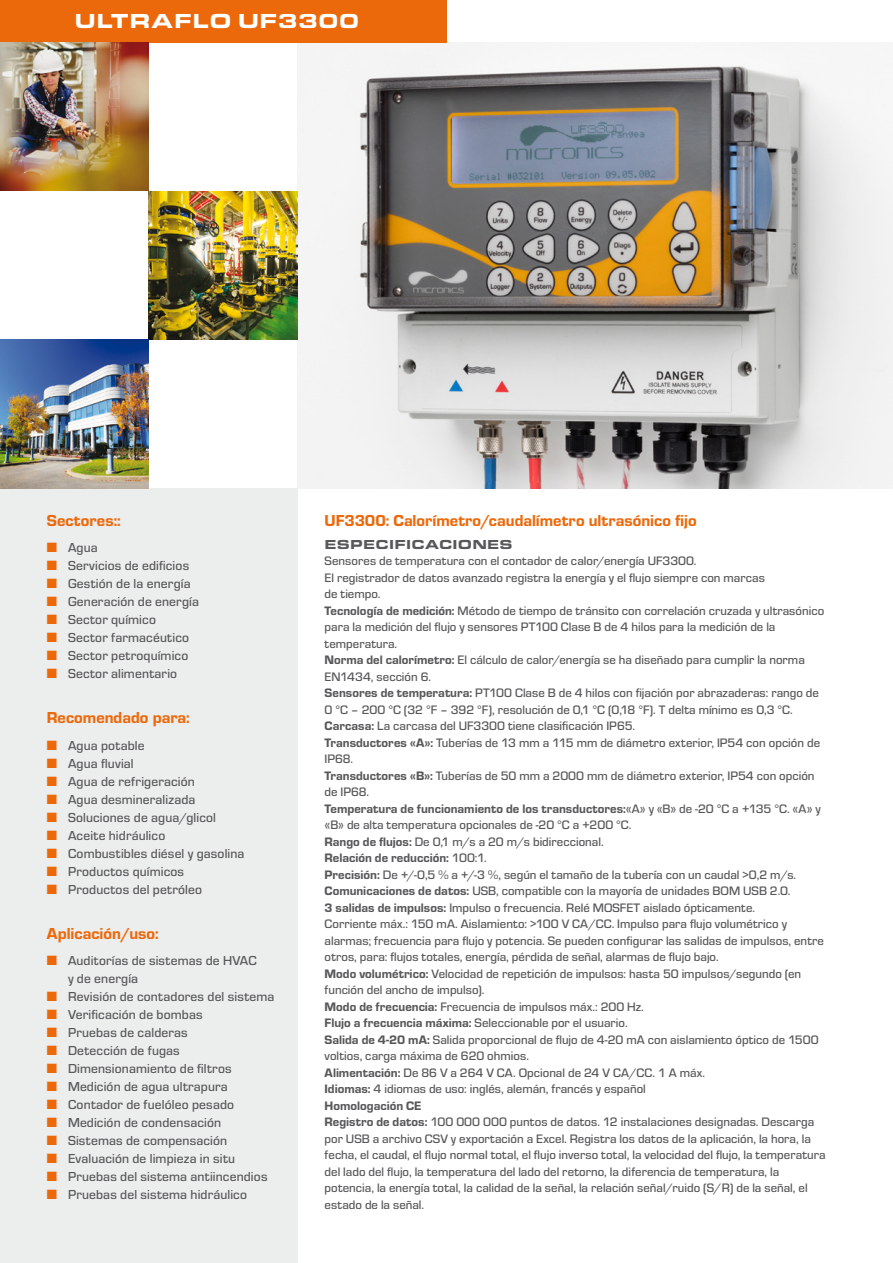
<style>
.page{position:relative;width:893px;height:1263px;background:#fff}
.page>*{position:absolute;margin:0;border:0;box-sizing:border-box;transform-origin:0 0}
.t1{font:900 21px "Eurostile Ext";letter-spacing:.025em;color:#fff}
.t2{font:16.5px "Eurostile Hea";color:#eb690b}
.t3{font:500 13.5px/18px "Eurostile";letter-spacing:.01em;color:#58585a}
.t4{font:900 13.5px "Eurostile Ext";letter-spacing:.015em;color:#58585a}
.t5{font:500 12.75px/16.5px "Eurostile";color:#58585a}
.t6{font:12.75px "Eurostile Hea";color:#58585a}
.s1{color:#eb690b}
.s2{font-family:"Eurostile Hea";font-weight:400}
.s3{font-family:"Eurostile";font-weight:500}
</style>
<div class="page">
<div style="left:0;top:489px;width:298px;height:774px;background:#eceded"></div>
<img style="left:298px;top:42px;width:594px;height:447px">
<hr style="left:892px;top:42px;width:1px;height:404px;background:#e3e4e4">
<hr style="left:892px;top:805px;width:1px;height:458px;background:#f3f3f3">
<div style="left:0;top:0;width:446px;height:42px;background:#eb690b"></div>
<img style="left:149px;top:191px;width:149px;height:149px">
<img style="left:0;top:42px;width:149px;height:149px">
<img style="left:0;top:340px;width:149px;height:149px">
<hr style="left:892px;top:429px;width:1px;height:60px;background:#e3e4e4">
<p class="t1" style="left:75px;top:5px;width:286px">ULTRAFLO UF3300</p>
<p class="t2" style="left:47px;top:509px;width:76px">Sectores::</p>
<p class="t3" style="left:47px;top:538px;width:52px"><span class="s1">■</span> Agua</p>
<p class="t3" style="left:47px;top:556px;width:144px"><span class="s1">■</span> Servicios de edificios</p>
<p class="t3" style="left:47px;top:574px;width:145px"><span class="s1">■</span> Gestión de la energía</p>
<p class="t3" style="left:47px;top:592px;width:154px"><span class="s1">■</span> Generación de energía</p>
<p class="t3" style="left:47px;top:610px;width:111px"><span class="s1">■</span> Sector químico</p>
<p class="t3" style="left:47px;top:628px;width:144px"><span class="s1">■</span> Sector farmacéutico</p>
<p class="t3" style="left:47px;top:646px;width:143px"><span class="s1">■</span> Sector petroquímico</p>
<p class="t3" style="left:47px;top:664px;width:132px"><span class="s1">■</span> Sector alimentario</p>
<p class="t2" style="left:47px;top:706px;width:145px">Recomendado para:</p>
<p class="t3" style="left:47px;top:736px;width:99px"><span class="s1">■</span> Agua potable</p>
<p class="t3" style="left:47px;top:754px;width:88px"><span class="s1">■</span> Agua fluvial</p>
<p class="t3" style="left:47px;top:772px;width:150px"><span class="s1">■</span> Agua de refrigeración</p>
<p class="t3" style="left:47px;top:790px;width:150px"><span class="s1">■</span> Agua desmineralizada</p>
<p class="t3" style="left:47px;top:808px;width:171px"><span class="s1">■</span> Soluciones de agua/glicol</p>
<p class="t3" style="left:47px;top:826px;width:120px"><span class="s1">■</span> Aceite hidráulico</p>
<p class="t3" style="left:47px;top:844px;width:199px"><span class="s1">■</span> Combustibles diésel y gasolina</p>
<p class="t3" style="left:47px;top:862px;width:139px"><span class="s1">■</span> Productos químicos</p>
<p class="t3" style="left:47px;top:880px;width:157px"><span class="s1">■</span> Productos del petróleo</p>
<p class="t2" style="left:47px;top:922px;width:113px">Aplicación/uso:</p>
<p class="t3" style="left:68px;top:951px;width:190px;text-indent:-21px"><span class="s1">■</span> Auditorías de sistemas de HVAC y de energía</p>
<p class="t3" style="left:47px;top:987px;width:229px"><span class="s1">■</span> Revisión de contadores del sistema</p>
<p class="t3" style="left:47px;top:1005px;width:157px"><span class="s1">■</span> Verificación de bombas</p>
<p class="t3" style="left:47px;top:1023px;width:143px"><span class="s1">■</span> Pruebas de calderas</p>
<p class="t3" style="left:47px;top:1041px;width:135px"><span class="s1">■</span> Detección de fugas</p>
<p class="t3" style="left:47px;top:1059px;width:186px"><span class="s1">■</span> Dimensionamiento de filtros</p>
<p class="t3" style="left:47px;top:1077px;width:182px"><span class="s1">■</span> Medición de agua ultrapura</p>
<p class="t3" style="left:47px;top:1095px;width:189px"><span class="s1">■</span> Contador de fuelóleo pesado</p>
<p class="t3" style="left:47px;top:1113px;width:176px"><span class="s1">■</span> Medición de condensación</p>
<p class="t3" style="left:47px;top:1131px;width:182px"><span class="s1">■</span> Sistemas de compensación</p>
<p class="t3" style="left:47px;top:1149px;width:190px"><span class="s1">■</span> Evaluación de limpieza in situ</p>
<p class="t3" style="left:47px;top:1167px;width:222px"><span class="s1">■</span> Pruebas del sistema antiincendios</p>
<p class="t3" style="left:47px;top:1185px;width:202px"><span class="s1">■</span> Pruebas del sistema hidráulico</p>
<p class="t2" style="left:325px;top:509px;width:374px">UF3300: Calorímetro/caudalímetro ultrasónico fijo</p>
<p class="t4" style="left:325px;top:534px;width:190px">ESPECIFICACIONES</p>
<p class="t5" style="left:325px;top:552px;width:373px">Sensores de temperatura con el contador de calor/energía UF3300.</p>
<p class="t5" style="left:325px;top:569px;width:442px">El registrador de datos avanzado registra la energía y el flujo siempre con marcas de tiempo.</p>
<p class="t5" style="left:325px;top:602px;width:501px"><span class="s2">Tecnología de medición:</span> Método de tiempo de tránsito con correlación cruzada y ultrasónico para la medición del flujo y sensores PT100 Clase B de 4 hilos para la medición de la temperatura.</p>
<p class="t5" style="left:325px;top:651px;width:482px"><span class="s2">Norma del calorímetro:</span> El cálculo de calor/energía se ha diseñado para cumplir la norma<br>EN1434, sección 6.</p>
<p class="t5" style="left:325px;top:684px;width:496px"><span class="s2">Sensores de temperatura:</span> PT100 Clase B de 4 hilos con fijación por abrazaderas: rango de<br>0 °C – 200 °C (32 °F – 392 °F), resolución de 0,1 °C (0,18 °F). T delta mínimo es 0,3 °C.</p>
<p class="t5" style="left:325px;top:717px;width:312px"><span class="s2">Carcasa:</span> La carcasa del UF3300 tiene clasificación IP65.</p>
<p class="t5" style="left:325px;top:734px;width:497px"><span class="s2">Transductores «A»:</span> Tuberías de 13 mm a 115 mm de diámetro exterior, IP54 con opción de<br>IP68.</p>
<p class="t5" style="left:325px;top:767px;width:491px"><span class="s2">Transductores «B»:</span> Tuberías de 50 mm a 2000 mm de diámetro exterior, IP54 con opción de IP68.</p>
<p class="t5" style="left:325px;top:800px;width:498px"><span class="s2">Temperatura de funcionamiento de los transductores:</span>«A» y «B» de -20 °C a +135 °C. «A» y «B» de alta temperatura opcionales de -20 °C a +200 °C.</p>
<p class="t5" style="left:325px;top:833px;width:281px"><span class="s2">Rango de flujos:</span> De 0,1 m/s a 20 m/s bidireccional.</p>
<p class="t6" style="left:325px;top:849px;width:164px">Relación de reducción: <span class="s3">100:1.</span></p>
<p class="t5" style="left:325px;top:866px;width:473px"><span class="s2">Precisión:</span> De +/-0,5 % a +/-3 %, según el tamaño de la tubería con un caudal &gt;0,2 m/s.</p>
<p class="t5" style="left:325px;top:882px;width:467px"><span class="s2">Comunicaciones de datos:</span> USB, compatible con la mayoría de unidades BOM USB 2.0.</p>
<p class="t5" style="left:325px;top:899px;width:501px"><span class="s2">3 salidas de impulsos:</span> Impulso o frecuencia. Relé MOSFET aislado ópticamente.<br>Corriente máx.: 150 mA. Aislamiento: &gt;100 V CA/CC. Impulso para flujo volumétrico y alarmas; frecuencia para flujo y potencia. Se pueden configurar las salidas de impulsos, entre otros, para: flujos totales, energía, pérdida de señal, alarmas de flujo bajo.</p>
<p class="t5" style="left:325px;top:965px;width:478px"><span class="s2">Modo volumétrico:</span> Velocidad de repetición de impulsos: hasta 50 impulsos/segundo (en función del ancho de impulso).</p>
<p class="t5" style="left:325px;top:998px;width:321px"><span class="s2">Modo de frecuencia:</span> Frecuencia de impulsos máx.: 200 Hz.</p>
<p class="t5" style="left:325px;top:1014px;width:305px"><span class="s2">Flujo a frecuencia máxima:</span> Seleccionable por el usuario.</p>
<p class="t5" style="left:325px;top:1031px;width:496px"><span class="s2">Salida de 4-20 mA:</span> Salida proporcional de flujo de 4-20 mA con aislamiento óptico de 1500 voltios, carga máxima de 620 ohmios.</p>
<p class="t5" style="left:325px;top:1064px;width:382px"><span class="s2">Alimentación:</span> De 86 V a 264 V CA. Opcional de 24 V CA/CC. 1 A máx.</p>
<p class="t5" style="left:325px;top:1080px;width:323px"><span class="s2">Idiomas:</span> 4 idiomas de uso: inglés, alemán, francés y español</p>
<p class="t6" style="left:325px;top:1097px;width:98px">Homologación CE</p>
<p class="t5" style="left:325px;top:1113px;width:502px"><span class="s2">Registro de datos:</span> 100 000 000 puntos de datos. 12 instalaciones designadas. Descarga por USB a archivo CSV y exportación a Excel. Registra los datos de la aplicación, la hora, la fecha, el caudal, el flujo normal total, el flujo inverso total, la velocidad del flujo, la temperatura del lado del flujo, la temperatura del lado del retorno, la diferencia de temperatura, la potencia, la energía total, la calidad de la señal, la relación señal/ruido (S/R) de la señal, el estado de la señal.</p>
</div>
